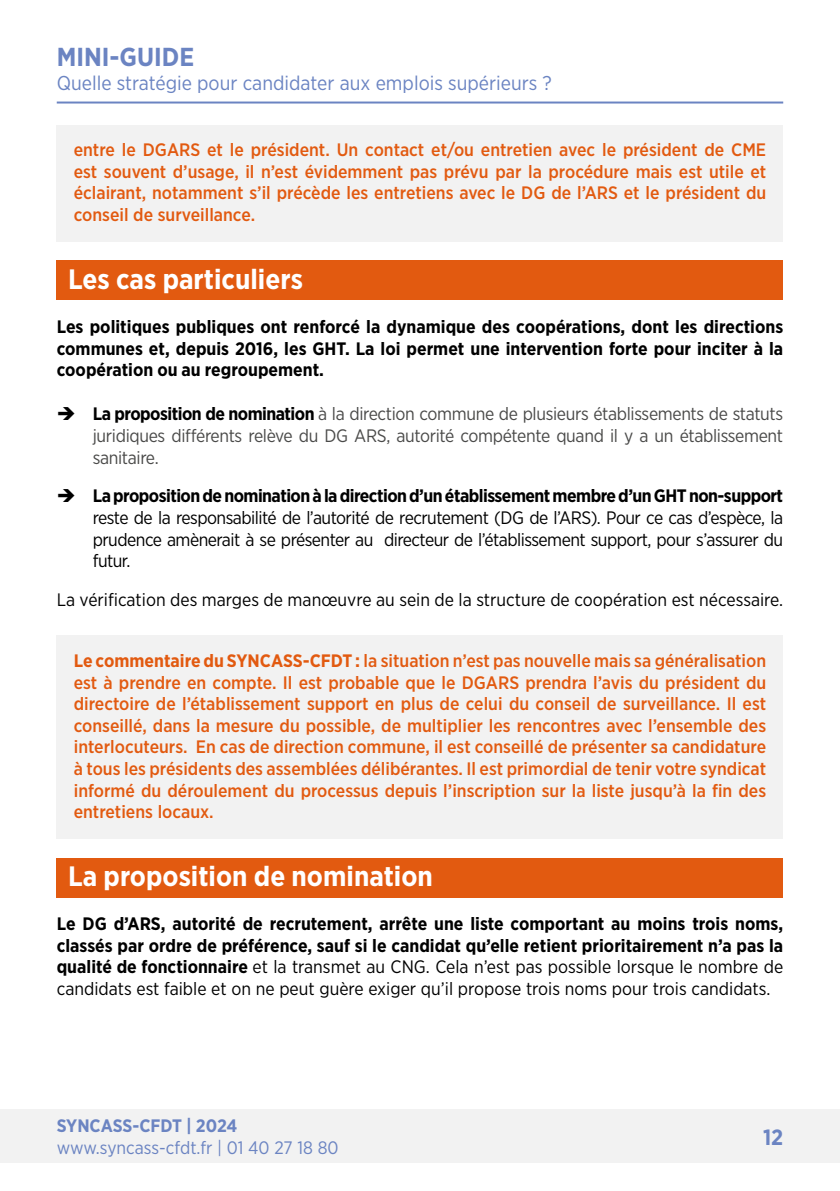
<style>
.page{position:relative;width:840px;height:1191px;background:#fff}
.page>*{position:absolute;margin:0;border:0;box-sizing:border-box;transform-origin:0 0}
.t1{font:700 28px "Gotham Narrow";color:#fff}
.t2{font:700 26px "Gotham Narrow";color:#6b84c2}
.t3{font:700 22px "Gotham Narrow";color:#6b84c2}
.t4{font:20px "Gotham Narrow";color:#6b84c2}
.t5{font:500 18px/21.6px "Gotham Narrow";color:#e25a10;text-align:justify}
.t6{font:700 18px/21.6px "Gotham Narrow";letter-spacing:-.005em;color:#000;text-align:justify}
.t7{font:18px/21.6px "Gotham Narrow";letter-spacing:-.005em;color:#000;text-align:justify}
.t8{font:18px/21.6px "Gotham Narrow";letter-spacing:-.02em;color:#4a4a49;text-align:justify}
.t9{font:700 18px "Gotham Narrow";letter-spacing:-.03em;color:#000}
.t10{font:18px "Gotham Narrow";color:#6b84c2}
.t11{font:700 18px "Gotham Narrow";letter-spacing:-.005em;color:#6b84c2}
.s1{font-weight:700;color:#000}
.s2{font-weight:700}
.s3{font-weight:400}
</style>
<div class="page">
<div style="left:0;top:1108px;width:839px;height:54px;background:#f2f2f2"></div>
<hr style="left:57px;top:101px;width:725px;height:2px;background:#6b84c2">
<div style="left:57px;top:125px;width:725px;height:117px;background:#f2f2f2"></div>
<div style="left:57px;top:260px;width:725px;height:40px;background:#e25a10"></div>
<div style="left:57px;top:635px;width:725px;height:204px;background:#f2f2f2"></div>
<div style="left:57px;top:858px;width:725px;height:39px;background:#e25a10"></div>
<h2 class="t2" style="left:57px;top:40px;width:139px">MINI-GUIDE</h2>
<p class="t4" style="left:57px;top:71px;width:496px">Quelle stratégie pour candidater aux emplois supérieurs ?</p>
<p class="t5" style="left:74px;top:139px;width:693px">entre le DGARS et le président. Un contact et/ou entretien avec le président de CME est souvent d’usage, il n’est évidemment pas prévu par la procédure mais est utile et éclairant, notamment s’il précède les entretiens avec le DG de l’ARS et le président du conseil de surveillance.</p>
<h1 class="t1" style="left:68px;top:261px;width:236px">Les cas particuliers</h1>
<p class="t6" style="left:57px;top:316px;width:727px">Les politiques publiques ont renforcé la dynamique des coopérations, dont les directions communes et, depuis 2016, les GHT. La loi permet une intervention forte pour inciter à la coopération ou au regroupement.</p>
<p class="t8" style="left:93px;top:403px;width:691px"><span class="s1">La proposition de nomination</span> à la direction commune de plusieurs établissements de statuts juridiques différents relève du DG ARS, autorité compétente quand il y a un établissement sanitaire.</p>
<p class="t9" style="left:93px;top:484px;width:691px">La proposition de nomination à la direction d’un établissement membre d’un GHT non-support</p>
<p class="t7" style="left:93px;top:506px;width:691px">reste de la responsabilité de l’autorité de recrutement (DG de l’ARS). Pour ce cas d’espèce, la prudence amènerait à se présenter au directeur de l’établissement support, pour s’assurer du futur.</p>
<p class="t7" style="left:57px;top:588px;width:727px">La vérification des marges de manœuvre au sein de la structure de coopération est nécessaire.</p>
<p class="t5" style="left:74px;top:649px;width:693px"><span class="s2">Le commentaire du SYNCASS-CFDT :</span> la situation n’est pas nouvelle mais sa généralisation est à prendre en compte. Il est probable que le DGARS prendra l’avis du président du directoire de l’établissement support en plus de celui du conseil de surveillance. Il est conseillé, dans la mesure du possible, de multiplier les rencontres avec l’ensemble des interlocuteurs. En cas de direction commune, il est conseillé de présenter sa candidature à tous les présidents des assemblées délibérantes. Il est primordial de tenir votre syndicat informé du déroulement du processus depuis l’inscription sur la liste jusqu’à la fin des entretiens locaux.</p>
<h1 class="t1" style="left:68px;top:858px;width:366px">La proposition de nomination</h1>
<p class="t6" style="left:57px;top:913px;width:727px">Le DG d’ARS, autorité de recrutement, arrête une liste comportant au moins trois noms, classés par ordre de préférence, sauf si le candidat qu’elle retient prioritairement n’a pas la qualité de fonctionnaire <span class="s3">et la transmet au CNG. Cela n’est pas possible lorsque le nombre de candidats est faible et on ne peut guère exiger qu’il propose trois noms pour trois candidats.</span></p>
<p class="t11" style="left:57px;top:1114px;width:182px">SYNCASS-CFDT | 2024</p>
<p class="t10" style="left:57px;top:1136px;width:283px">www.syncass-cfdt.fr | 01 40 27 18 80</p>
<p class="t3" style="left:762px;top:1122px;width:22px">12</p>
</div>
